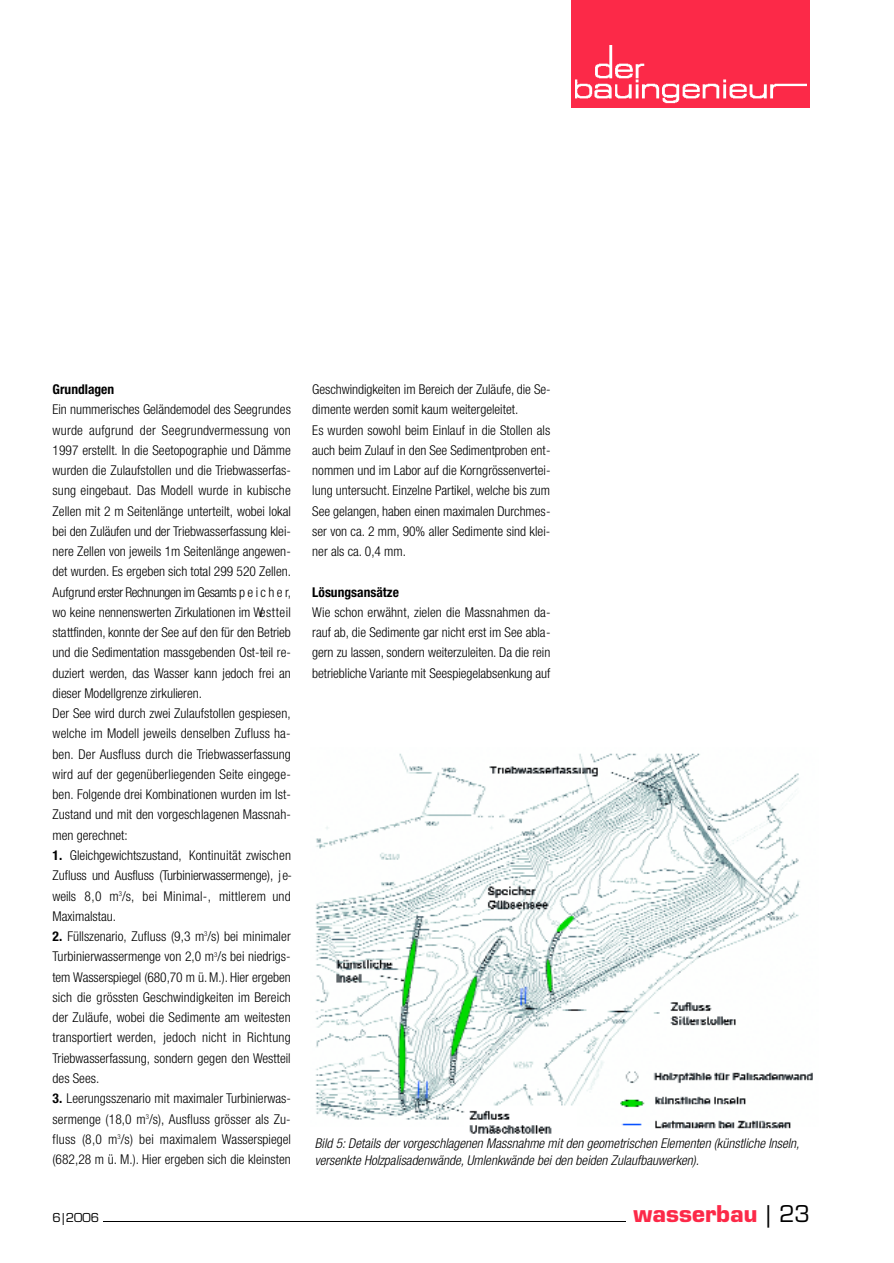
<style>
.page{position:relative;width:894px;height:1263px;background:#fff}
.page>*{position:absolute;margin:0;border:0;box-sizing:border-box;transform-origin:0 0}
.t1{font:700 22.5px "Eurostile LT";color:#fc2948}
.t2{font:300 condensed 13.5px/20.2px "Helvetica Neue LT";color:#000;text-align:justify}
.t3{font:italic 300 condensed 13.5px/16.5px "Helvetica Neue LT";color:#000}
.t4{font:700 condensed 13.5px "Helvetica Neue LT";color:#000}
.t5{font:12px "Eurostile LT";color:#000}
.s1{font-weight:700}
.s2{font-weight:400;color:#000}
</style>
<div class="page">
<div style="left:571px;top:0;width:239px;height:108px;background:#fc2948"></div>
<img style="left:576px;top:45px;width:151px;height:38px">
<img style="left:576px;top:83px;width:230px;height:21px">
<hr style="left:103px;top:1221px;width:522px;height:1px;background:#000">
<img style="left:315px;top:753px;width:498px;height:381px">
<p class="t4" style="left:53px;top:384px;width:63px">Grundlagen</p>
<p class="t2" style="left:53px;top:400px;width:240px;text-align:left">Ein nummerisches Geländemodel des Seegrundes wurde aufgrund der Seegrundvermessung von 1997 erstellt. In die Seetopographie und Dämme wurden die Zulaufstollen und die Triebwasserfas&shy;sung eingebaut. Das Modell wurde in kubische Zellen mit 2 m Seitenlänge unterteilt, wobei lokal bei den Zuläufen und der Triebwasserfassung klei&shy;nere Zellen von jeweils 1m Seitenlänge angewen&shy;det wurden. Es ergeben sich total 299 520 Zellen.<br>Aufgrund erster Rechnungen im Gesamts p e i c h e r, wo keine nennenswerten Zirkulationen im We s tte il s tattfin d e n , konnte der See auf den für den Betrieb und die Sedimentation massgebenden Ost-teil re&shy;duziert werden, das Wasser kann jedoch frei an dieser Modellgrenze zirkulieren.<br>Der See wird durch zwei Zulaufstollen gespiesen, welche im Modell jeweils denselben Zufluss ha&shy;ben. Der Ausfluss durch die Triebwasserfassung wird auf der gegenüberliegenden Seite eingege&shy;ben. Folgende drei Kombinationen wurden im Ist-Zustand und mit den vorgeschlagenen Massnah&shy;men gerechnet:</p>
<p class="t2" style="left:53px;top:846px;width:241px"><span class="s1">1.</span> Gleichgewichtszustand, Kontinuität zwischen Zufluss und A u s fluss (Tu rb in ie rw a s s e rm e n g e ), j e&shy;w e ils 8,0 m<sup>3</sup>/s, bei Minimal-, mittlerem und Maximalstau.</p>
<p class="t2" style="left:53px;top:927px;width:240px"><span class="s1">2.</span> Füllszenario, Zufluss (9,3 m<sup>3</sup>/s) bei minimaler Turbinierwassermenge von 2,0 m<sup>3</sup>/s bei niedrigs&shy;tem Wasserspiegel (680,70 m ü.M.). Hier ergeben sich die grössten Geschwindigkeiten im Bereich der Zuläufe, wobei die Sedimente am weitesten transportiert werden, jedoch nicht in Richtung Triebwasserfassung, sondern gegen den Westteil des Sees.</p>
<p class="t2" style="left:53px;top:1089px;width:240px"><span class="s1">3.</span> Leerungsszenario mit maximaler Turbinierwas&shy;sermenge (18,0 m<sup>3</sup>/s), Ausfluss grösser als Zu&shy;fluss (8,0 m<sup>3</sup>/s) bei maximalem Wasserspiegel (682,28 m ü. M.). Hier ergeben sich die kleinsten</p>
<p class="t2" style="left:312px;top:380px;width:240px;text-align:left">Geschwindigkeiten im Bereich der Zuläufe, die Se&shy;dimente werden somit kaum weitergeleitet.<br>Es wurden sowohl beim Einlauf in die Stollen als auch beim Zulauf in den See Sedimentproben ent&shy;nommen und im Labor auf die Korngrössenvertei&shy;lung untersucht. Einzelne Partikel, welche bis zum See gelangen, haben einen maximalen Durchmes&shy;ser von ca. 2 mm, 90% aller Sedimente sind klei&shy;ner als ca. 0,4 mm.</p>
<p class="t4" style="left:312px;top:587px;width:88px">Lösungsansätze</p>
<p class="t2" style="left:312px;top:603px;width:240px">Wie schon erwähnt, zielen die Massnahmen da&shy;rauf ab, die Sedimente gar nicht erst im See abla&shy;gern zu lassen, sondern weiterzuleiten. Da die rein betriebliche Variante mit Seespiegelabsenkung auf</p>
<p class="t3" style="left:315px;top:1135px;width:486px">Bild 5: Details der vorgeschlagenen Massnahme mit den geometrischen Elementen (künstliche Inseln, versenkte Holzpalisadenwände, Umlenkwände bei den beiden Zulaufbauwerken).</p>
<p class="t5" style="left:53px;top:1212px;width:48px">6|2006</p>
<h1 class="t1" style="left:633px;top:1205px;width:178px">wasserbau <span class="s2">| 23</span></h1>
</div>
